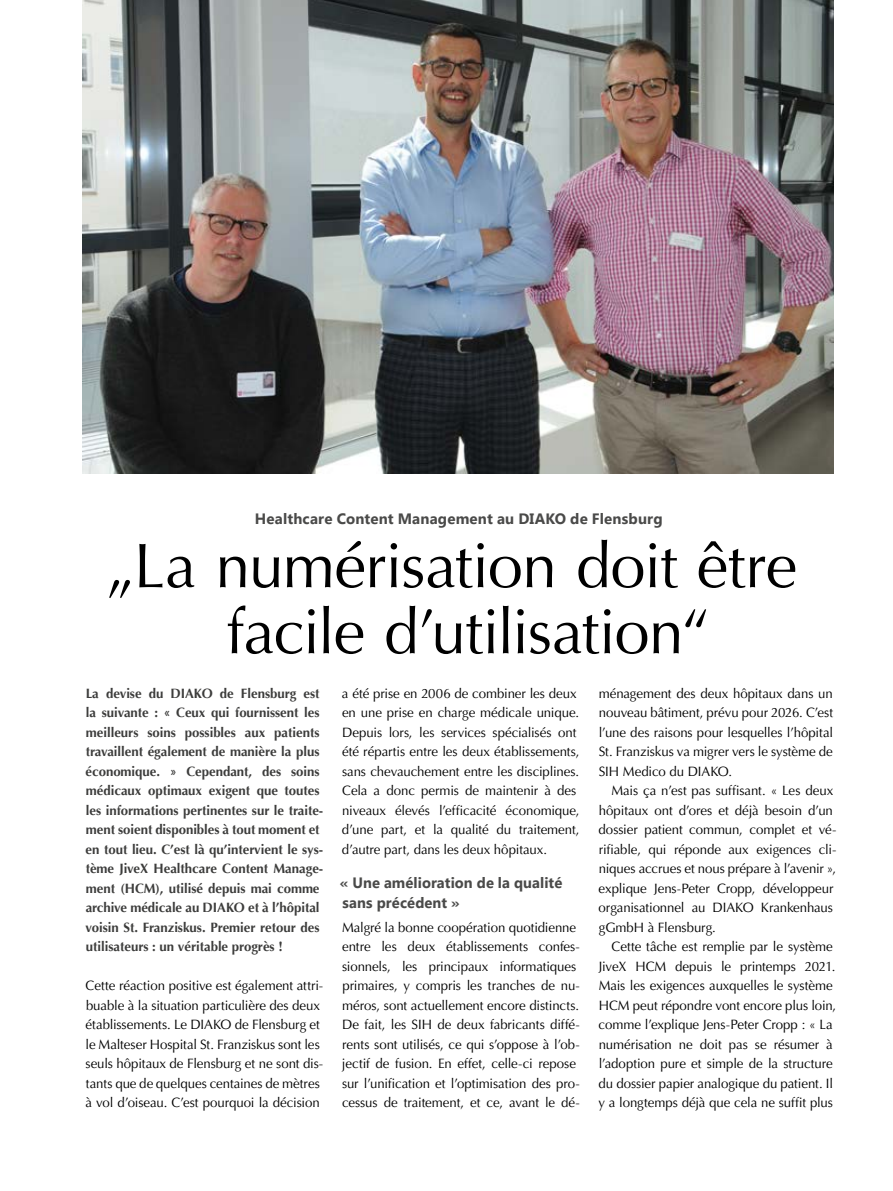
<style>
.page{position:relative;width:893px;height:1191px;background:#fff}
.page>*{position:absolute;margin:0;border:0;box-sizing:border-box;transform-origin:0 0}
.t1{font:63px/66px "Optima LT";letter-spacing:-.02em;color:#000;text-align:center}
.t2{font:700 15px/19.5px "Segoe UI";letter-spacing:.005em;color:#4a4a49}
.t3{font:13.5px/19.5px "Optima LT";letter-spacing:-.005em;color:#000}
.t4{font:700 13.5px/19.5px "Optima LT";letter-spacing:-.005em;color:#3c3c3b}
</style>
<div class="page">
<img style="left:83px;top:0;width:750px;height:473px">
<p class="t2" style="left:255px;top:508px;width:409px">Healthcare Content Management au DIAKO de Flensburg</p>
<h1 class="t1" style="left:106px;top:533px;width:692px">„La numérisation doit être facile d’utilisation“</h1>
<p class="t4" style="left:86px;top:683px;width:239px">La devise du DIAKO de Flensburg est la suivante : « Ceux qui fournissent les meilleurs soins possibles aux patients travaillent également de manière la plus économique. » Cependant, des soins médicaux optimaux exigent que toutes les informations pertinentes sur le traite&shy;ment soient disponibles à tout moment et en tout lieu. C’est là qu’intervient le sys&shy;tème JiveX Healthcare Content Manage&shy;ment (HCM), utilisé depuis mai comme archive médicale au DIAKO et à l’hôpital voisin St. Franziskus. Premier retour des utilisateurs : un véritable progrès !</p>
<p class="t3" style="left:85px;top:976px;width:239px">Cette réaction positive est également attri&shy;buable à la situation particulière des deux établissements. Le DIAKO de Flensburg et le Malteser Hospital St. Franziskus sont les seuls hôpitaux de Flensburg et ne sont dis&shy;tants que de quelques centaines de mètres à vol d’oiseau. C’est pourquoi la décision</p>
<p class="t3" style="left:342px;top:683px;width:239px">a été prise en 2006 de combiner les deux en une prise en charge médicale unique.<br>Depuis lors, les services spécialisés ont été répartis entre les deux établissements, sans chevauchement entre les disciplines.<br>Cela a donc permis de maintenir à des niveaux élevés l’efficacité économique, d’une part, et la qualité du traitement, d’autre part, dans les deux hôpitaux.</p>
<p class="t2" style="left:340px;top:872px;width:224px">« Une amélioration de la qualité sans précédent »</p>
<p class="t3" style="left:342px;top:917px;width:239px">Malgré la bonne coopération quotidienne entre les deux établissements confes&shy;sionnels, les principaux informatiques primaires, y compris les tranches de nu&shy;méros, sont actuellement encore distincts.<br>De fait, les SIH de deux fabricants diffé&shy;rents sont utilisés, ce qui s’oppose à l’ob&shy;jectif de fusion. En effet, celle-ci repose sur l’unification et l’optimisation des pro&shy;cessus de traitement, et ce, avant le dé-</p>
<p class="t3" style="left:599px;top:683px;width:236px;text-align:justify">ménagement des deux hôpitaux dans un nouveau bâtiment, prévu pour 2026. C’est l’une des raisons pour lesquelles l’hôpital St. Franziskus va migrer vers le système de SIH Medico du DIAKO.</p>
<p class="t3" style="left:599px;top:781px;width:239px;text-indent:13px">Mais ça n’est pas suffisant. « Les deux hôpitaux ont d’ores et déjà besoin d’un dossier patient commun, complet et vé&shy;rifiable, qui réponde aux exigences cli&shy;niques accrues et nous prépare à l’avenir », explique Jens-Peter Cropp, développeur organisationnel au DIAKO Krankenhaus gGmbH à Flensburg.</p>
<p class="t3" style="left:598px;top:937px;width:239px;text-indent:13px">Cette tâche est remplie par le système JiveX HCM depuis le printemps 2021.<br>Mais les exigences auxquelles le système HCM peut répondre vont encore plus loin, comme l’explique Jens-Peter Cropp : « La numérisation ne doit pas se résumer à l’adoption pure et simple de la structure du dossier papier analogique du patient. Il y a longtemps déjà que cela ne suffit plus</p>
</div>
